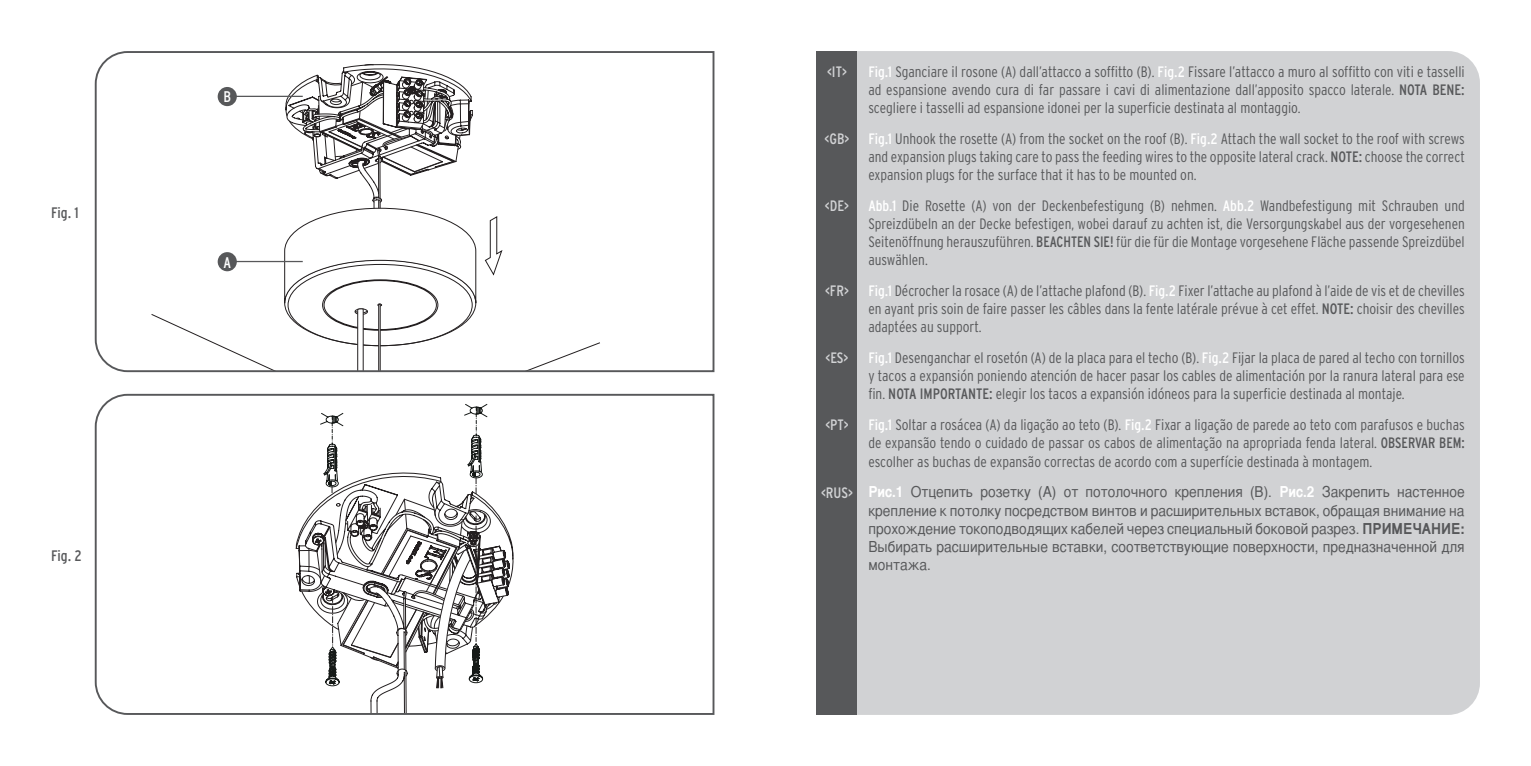
<style>
.page{position:relative;width:1531px;height:766px;background:#fff}
.page>*{position:absolute;margin:0;border:0;box-sizing:border-box;transform-origin:0 0}
.t1{font:condensed 15.53px "Interstate";color:#fff}
.t2{font:condensed 15.3px "Interstate";color:#57585a}
.t3{font:300 condensed 15.08px/18px "Interstate";color:#57585a;text-align:justify}
.t4{font:15.08px/18px "Helvetica";color:#57585a;text-align:justify;scale:.9 1}
.t5{font:condensed 15.08px "Interstate";color:#d1d2d4}
.t6{font:condensed 15.08px "Interstate";color:#57585a;scale:.95 1}
.s1{font-weight:400;color:#fff}
.s2{font-weight:400}
.s3{font-weight:700;color:#fff}
.s4{font-weight:700}
</style>
<div class="page">
<svg style="left:94px;top:51px;width:621px;height:322px"></svg>
<svg style="left:94px;top:393px;width:621px;height:322px"></svg>
<div style="left:857px;top:51px;width:623px;height:663px;background:#d1d2d4"></div>
<div style="left:816px;top:51px;width:41px;height:663px;background:#57585a"></div>
<hr style="left:227px;top:261px;width:76px;height:1px;background:#57585a">
<div style="left:218px;top:252px;width:19px;height:19px;background:#57585a;border-radius:50%"></div>
<hr style="left:227px;top:96px;width:76px;height:1px;background:#57585a">
<div style="left:218px;top:87px;width:19px;height:19px;background:#57585a;border-radius:50%"></div>
<p class="t2" style="left:51px;top:204px;width:29px">FIG. 1</p>
<p class="t2" style="left:51px;top:546px;width:32px">FIG. 2</p>
<p class="t1" style="left:223px;top:88px;width:9px">B</p>
<p class="t1" style="left:223px;top:253px;width:9px">A</p>
<p class="t5" style="left:827px;top:63px;width:21px">&lt;IT&gt;</p>
<p class="t5" style="left:824px;top:130px;width:26px">&lt;GB&gt;</p>
<p class="t5" style="left:825px;top:197px;width:26px">&lt;DE&gt;</p>
<p class="t5" style="left:825px;top:282px;width:25px">&lt;FR&gt;</p>
<p class="t5" style="left:825px;top:349px;width:25px">&lt;ES&gt;</p>
<p class="t5" style="left:825px;top:416px;width:25px">&lt;PT&gt;</p>
<p class="t5" style="left:821px;top:483px;width:33px">&lt;RUS&gt;</p>
<p class="t3" style="left:868px;top:62px;width:598px"><span class="s1">FIG.1</span> Sganciare il rosone (A) dall’attacco a soffitto (B). <span class="s1">FIG.2</span> Fissare l’attacco a muro al soffitto con viti e tasselli ad espansione avendo cura di far passare i cavi di alimentazione dall’apposito spacco laterale. <span class="s2">NOTA BENE: </span>scegliere i tasselli ad espansione idonei per la superficie destinata al montaggio.</p>
<p class="t3" style="left:868px;top:129px;width:598px"><span class="s1">FIG.1</span> Unhook the rosette (A) from the socket on the roof (B). <span class="s1">FIG.2</span> Attach the wall socket to the roof with screws and expansion plugs taking care to pass the feeding wires to the opposite lateral crack. <span class="s2">NOTE:</span> choose the correct expansion plugs for the surface that it has to be mounted on.</p>
<p class="t3" style="left:868px;top:196px;width:598px"><span class="s1">ABB.1</span> Die Rosette (A) von der Deckenbefestigung (B) nehmen. <span class="s1">ABB.2</span> Wandbefestigung mit Schrauben und Spreizdübeln an der Decke befestigen, wobei darauf zu achten ist, die Versorgungskabel aus der vorgesehenen Seitenöffnung herauszuführen. <span class="s2">BEACHTEN SIE!</span> für die für die Montage vorgesehene Fläche passende Spreizdübel auswählen.</p>
<p class="t3" style="left:868px;top:281px;width:598px"><span class="s1">FIG.1</span> Décrocher la rosace (A) de l’attache plafond (B). <span class="s1">FIG.2</span> Fixer l’attache au plafond à l’aide de vis et de chevilles en ayant pris soin de faire passer les câbles dans la fente latérale prévue à cet effet. <span class="s2">NOTE:</span> choisir des chevilles adaptées au support.</p>
<p class="t3" style="left:868px;top:348px;width:598px"><span class="s1">FIG.1</span> Desenganchar el rosetón (A) de la placa para el techo (B). <span class="s1">FIG.2</span> Fijar la placa de pared al techo con tornillos y tacos a expansión poniendo atención de hacer pasar los cables de alimentación por la ranura lateral para ese fin. <span class="s2">NOTAIMPORTANTE</span></p>
<p class="t3" style="left:868px;top:378px;width:598px;line-height:30.8px;text-indent:121px"><span class="s2">:</span> elegir los tacos a expansión idóneos para la superficie destinada al montaje.<br><span class="s1">FIG.1</span> Soltar a rosácea (A) da ligação ao teto (B). <span class="s1">FIG.2</span> Fixar a ligação de parede ao teto com parafusos e buchas</p>
<p class="t3" style="left:868px;top:434px;width:528px">de expansão tendo o cuidado de passar os cabos de alimentação na apropriada fenda lateral. <span class="s2">OBSERVARBEM</span></p>
<p class="t6" style="left:1461px;top:434px;width:5px">:</p>
<p class="t3" style="left:868px;top:452px;width:505px">escolher as buchas de expansão correctas de acordo com a superfície destinada à montagem.</p>
<p class="t4" style="left:868px;top:482px;width:664px"><span class="s3">Рис.1</span> Отцепить розетку (А) от потолочного крепления (B). <span class="s3">Рис.2</span> Закрепить настенное крепление к потолку посредством винтов и расширительных вставок, обращая внимание на прохождение токоподводящих кабелей через специальный боковой разрез. <span class="s4">ПРИМЕЧАНИЕ:<br></span>Выбирать расширительные вставки, соответствующие поверхности, предназначенной для монтажа.</p>
</div>
